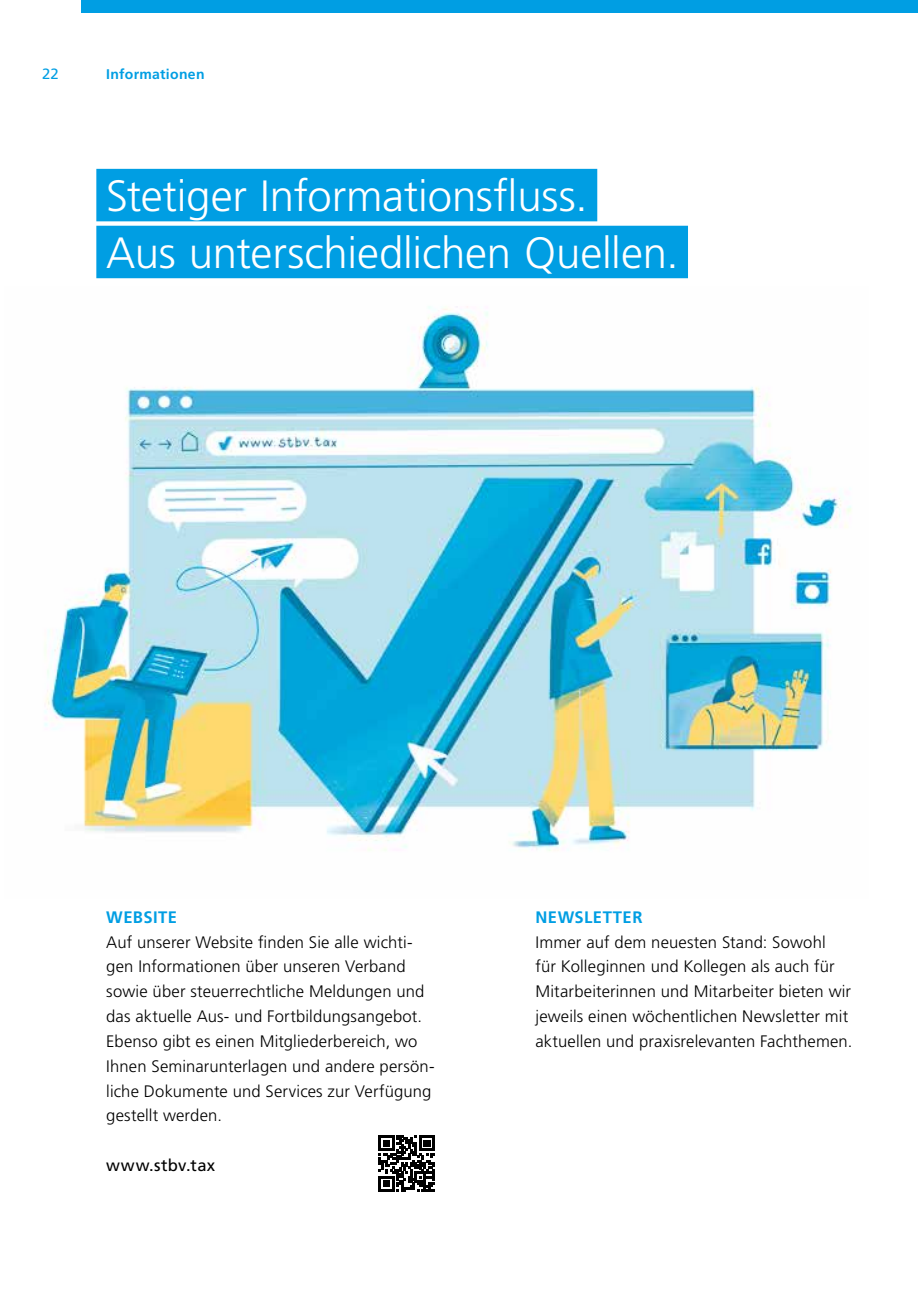
<style>
.page{position:relative;width:918px;height:1290px;background:#fff}
.page>*{position:absolute;margin:0;border:0;box-sizing:border-box;transform-origin:0 0}
.t1{font:300 43.75px/56.9px "Frutiger LT Std";letter-spacing:-.005em;color:#fff}
.t2{font:300 16.62px/24.8px "Frutiger LT Std";letter-spacing:.01em;color:#000}
.t3{font:700 16.62px "Frutiger LT Std";letter-spacing:.025em;color:#009ee3}
.t4{font:16.62px "Frutiger LT Std";letter-spacing:.025em;color:#000}
.t5{font:14.88px "Frutiger LT Std";color:#009ee3}
.t6{font:700 14px "Frutiger LT Std";letter-spacing:.02em;color:#009ee3}
</style>
<div class="page">
<img style="left:44px;top:306px;width:808px;height:545px">
<div style="left:96px;top:169px;width:501px;height:52px;background:#009ee3"></div>
<div style="left:96px;top:226px;width:592px;height:52px;background:#009ee3"></div>
<svg style="left:379px;top:1135px;width:56px;height:56px"></svg>
<div style="left:81px;top:0;width:837px;height:13px;background:#009ee3"></div>
<p class="t5" style="left:42px;top:65px;width:18px">22</p>
<p class="t6" style="left:106px;top:66px;width:100px">Informationen</p>
<h1 class="t1" style="left:106px;top:168px;width:574px">Stetiger Informationsfluss.<br>Aus unterschiedlichen Quellen.</h1>
<p class="t3" style="left:106px;top:907px;width:72px">WEBSITE</p>
<p class="t2" style="left:106px;top:930px;width:330px">Auf unserer Website finden Sie alle wichti&shy;gen Informationen über unseren Verband sowie über steuerrechtliche Meldungen und das aktuelle Aus- und Fortbildungsangebot.<br>Ebenso gibt es einen Mitgliederbereich, wo Ihnen Seminarunterlagen und andere persön&shy;liche Dokumente und Services zur Verfügung gestellt werden.</p>
<p class="t4" style="left:106px;top:1155px;width:110px">www.stbv.tax</p>
<p class="t3" style="left:535px;top:907px;width:108px">NEWSLETTER</p>
<p class="t2" style="left:535px;top:930px;width:318px">Immer auf dem neuesten Stand: Sowohl<br>für Kolleginnen und Kollegen als auch für Mitarbeiterinnen und Mitarbeiter bieten wir jeweils einen wöchentlichen Newsletter mit aktuellen und praxisrelevanten Fachthemen.</p>
</div>
